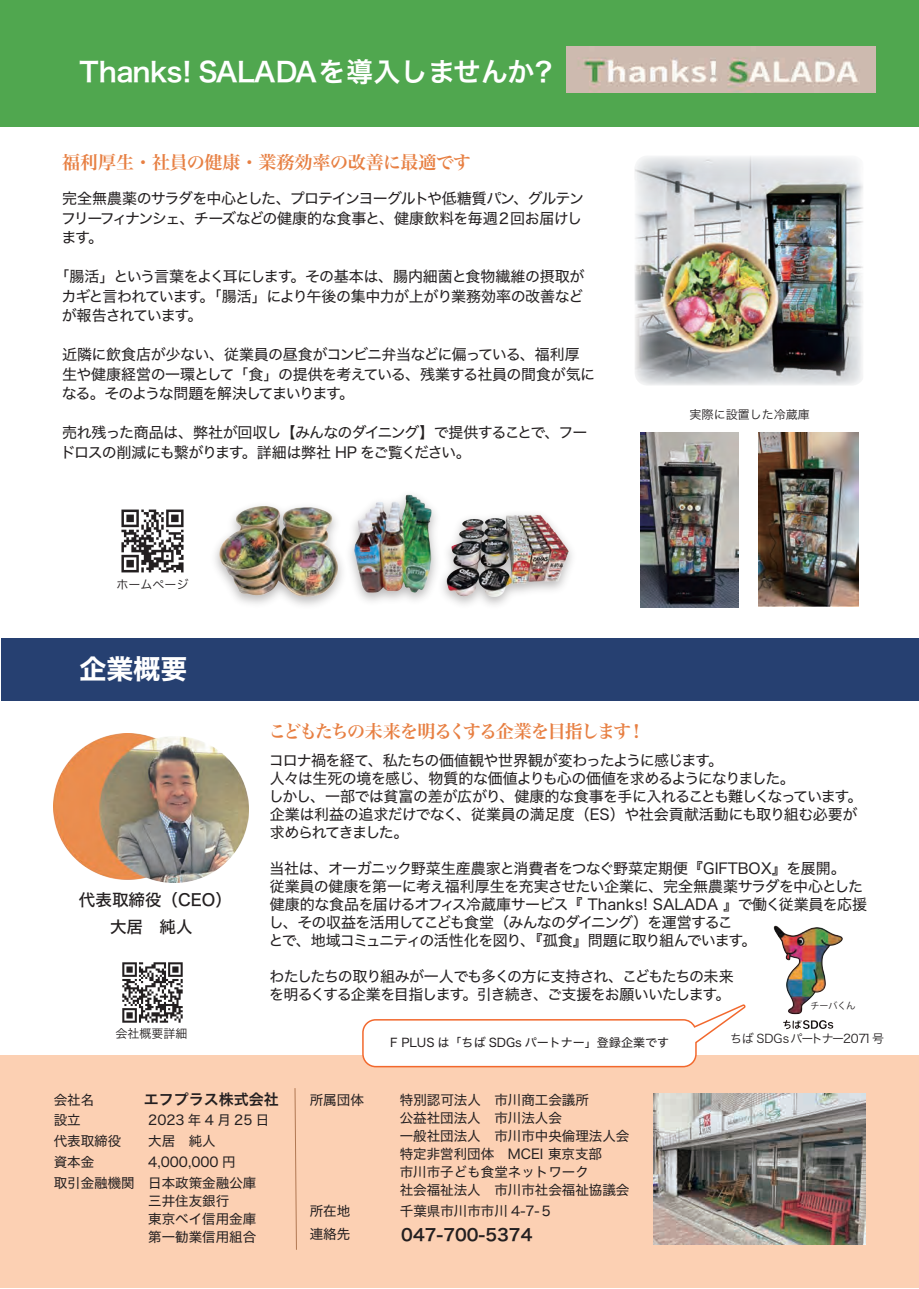
<style>
.page{position:relative;width:919px;height:1289px;background:#fff}
.page>*{position:absolute;margin:0;border:0;box-sizing:border-box;transform-origin:0 0}
.t1{font:27px "Hiragino Sans W6";letter-spacing:-.02em;color:#fff}
.t2{font:27px "Hiragino Sans W7";color:#fff}
.t3{font:18px "Hira Min Pro W6";letter-spacing:-.01em;color:#e77f42}
.t4{font:18px "Hira Min Pro W6";letter-spacing:-.09em;color:#e77f42}
.t5{font:16.5px/27px "Hiragino Sans W5";color:#231f20;text-align:center}
.t6{font:16.5px "Hiragino Sans W6";color:#231f20}
.t7{font:15px/18px "Hiragino Sans W4";letter-spacing:-.045em;color:#231f20}
.t8{font:15px/18px "Hiragino Sans W4";letter-spacing:-.065em;color:#231f20}
.t9{font:15px "Hiragino Sans W6";color:#231f20}
.t10{font:13.5px/18px "Hiragino Sans W4";color:#231f20}
.t11{font:13.5px "Hiragino Sans W4";letter-spacing:.25em;color:#231f20}
.t12{font:12px "Hiragino Sans W4";color:#231f20}
.t13{font:12px "Hiragino Sans W3";color:#231f20}
.t14{font:12px "Hiragino Sans W3";letter-spacing:-.02em;color:#231f20}
.t15{font:9px "Koz Go Pr 6 N";color:#231f20}
</style>
<div class="page">
<div style="left:0;top:1055px;width:918px;height:232px;background:#fcd0b3"></div>
<div style="left:2px;top:638px;width:916px;height:63px;background:#264071"></div>
<img style="left:635px;top:156px;width:228px;height:229px">
<div style="left:0;top:0;width:918px;height:127px;background:#50a74f"></div>
<img style="left:566px;top:46px;width:309px;height:47px">
<img style="left:122px;top:962px;width:61px;height:61px">
<img style="left:54px;top:733px;width:195px;height:149px">
<img style="left:653px;top:1093px;width:212px;height:151px">
<svg style="left:362px;top:1004px;width:384px;height:64px"></svg>
<svg style="left:294px;top:1088px;width:3px;height:162px"></svg>
<img style="left:350px;top:494px;width:78px;height:107px">
<img style="left:428px;top:506px;width:73px;height:99px">
<img style="left:441px;top:506px;width:131px;height:97px">
<img style="left:241px;top:555px;width:101px;height:51px">
<img style="left:215px;top:506px;width:122px;height:95px">
<img style="left:121px;top:509px;width:63px;height:64px">
<img style="left:640px;top:432px;width:98px;height:175px">
<img style="left:758px;top:432px;width:100px;height:174px">
<img style="left:773px;top:925px;width:70px;height:104px">
<h1 class="t1" style="left:79px;top:48px;width:479px">Thanks! SALADAを導入しませんか？</h1>
<p class="t3" style="left:62px;top:146px;width:410px">福利厚生・社員の健康・業務効率の改善に最適です</p>
<p class="t7" style="left:61px;top:188px;width:524px;line-height:19.5px">完全無農薬のサラダを中心とした、プロテインヨーグルトや低糖質パン、グルテンフリーフィナンシェ、チーズなどの健康的な食事と、健康飲料を毎週２回お届けします。</p>
<p class="t7" style="left:61px;top:266px;width:524px;line-height:19.5px;text-align:justify;text-indent:-7px">「腸活」という言葉をよく耳にします。その基本は、腸内細菌と食物繊維の摂取がカギと言われています。「腸活」により午後の集中力が上がり業務効率の改善などが報告されています。</p>
<p class="t7" style="left:62px;top:344px;width:535px;line-height:19.5px">近隣に飲食店が少ない、従業員の昼食がコンビニ弁当などに偏っている、福利厚生や健康経営の一環として「食」の提供を考えている、残業する社員の間食が気になる。そのような問題を解決してまいります。</p>
<p class="t7" style="left:61px;top:422px;width:528px;line-height:19.5px">売れ残った商品は、弊社が回収し【みんなのダイニング】で提供することで、フードロスの削減にも繋がります。詳細は弊社 HP をご覧ください。</p>
<p class="t13" style="left:117px;top:573px;width:73px">ホームページ</p>
<h1 class="t2" style="left:79px;top:647px;width:110px">企業概要</h1>
<p class="t4" style="left:268px;top:715px;width:378px">こどもたちの未来を明るくする企業を目指します！</p>
<p class="t13" style="left:689px;top:404px;width:122px">実際に設置した冷蔵庫</p>
<p class="t5" style="left:79px;top:885px;width:154px">代表取締役（CEO）大居　純人</p>
<p class="t7" style="left:269px;top:750px;width:595px">コロナ禍を経て、私たちの価値観や世界観が変わったように感じます。<br>人々は生死の境を感じ、物質的な価値よりも心の価値を求めるようになりました。<br>しかし、一部では貧富の差が広がり、健康的な食事を手に入れることも難しくなっています。企業は利益の追求だけでなく、従業員の満足度（ES）や社会貢献活動にも取り組む必要が求められてきました。</p>
<p class="t7" style="left:268px;top:858px;width:600px">当社は、オーガニック野菜生産農家と消費者をつなぐ野菜定期便『GIFTBOX』を展開。<br>従業員の健康を第一に考え福利厚生を充実させたい企業に、完全無農薬サラダを中心とした健康的な食品を届けるオフィス冷蔵庫サービス『 Thanks! SALADA 』で働く従業員を応援し、その収益を活用してこども食堂（みんなのダイニング）を運営するこ<br>とで、地域コミュニティの活性化を図り、『孤食』問題に取り組んでいます。</p>
<p class="t8" style="left:269px;top:966px;width:466px">わたしたちの取り組みが一人でも多くの方に支持され、こどもたちの未来を明るくする企業を目指します。引き続き、ご支援をお願いいたします。</p>
<p class="t15" style="left:810px;top:1000px;width:46px">チーバくん</p>
<p class="t13" style="left:115px;top:1023px;width:73px">会社概要詳細</p>
<p class="t14" style="left:730px;top:1027px;width:155px">ちば SDGsパートナー2071号</p>
<p class="t12" style="left:390px;top:1032px;width:280px">F PLUS は「ちば SDGs パートナー」登録企業です</p>
<p class="t10" style="left:54px;top:1089px;width:42px">会社名</p>
<p class="t9" style="left:144px;top:1085px;width:136px">エフプラス株式会社</p>
<p class="t10" style="left:54px;top:1109px;width:28px">設立</p>
<p class="t11" style="left:148px;top:1107px;width:122px">2023年4月25日</p>
<p class="t10" style="left:54px;top:1130px;width:69px">代表取締役</p>
<p class="t10" style="left:54px;top:1129px;width:204px;line-height:21px;text-indent:94px">大居　純人<br>資本金　　　 4,000,000 円<br>取引金融機関 日本政策金融公庫</p>
<p class="t10" style="left:148px;top:1190px;width:110px">三井住友銀行<br>東京ベイ信用金庫第一勧業信用組合</p>
<p class="t10" style="left:310px;top:1090px;width:55px">所属団体</p>
<p class="t10" style="left:400px;top:1090px;width:231px">特別認可法人　市川商工会議所<br>公益社団法人　市川法人会<br>一般社団法人　市川市中央倫理法人会特定非営利団体　MCEI 東京支部<br>市川市子ども食堂ネットワーク<br>社会福祉法人　市川市社会福祉協議会</p>
<p class="t10" style="left:310px;top:1201px;width:42px">所在地</p>
<p class="t10" style="left:400px;top:1201px;width:155px">千葉県市川市市川 4-7-５</p>
<p class="t10" style="left:310px;top:1224px;width:42px">連絡先</p>
<p class="t6" style="left:401px;top:1219px;width:133px">047-700-5374</p>
</div>
